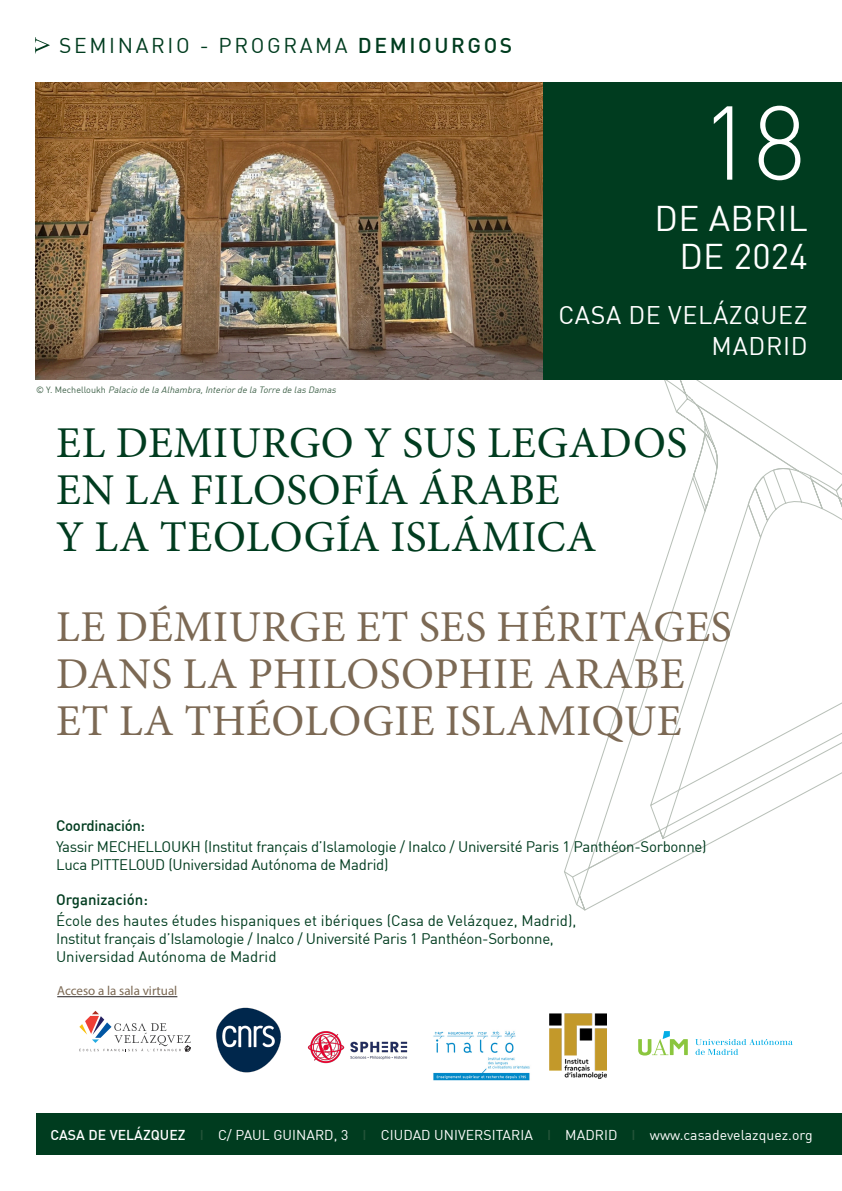
<style>
.page{position:relative;width:842px;height:1191px;background:#fff}
.page>*{position:absolute;margin:0;border:0;box-sizing:border-box;transform-origin:0 0}
.Fecha{font:300 103px "DIN";color:#fff}
.t1{font:44px/47px "Minion Pro";letter-spacing:.01em;color:#7c6954}
.t2{font:44px/47px "Minion Pro";letter-spacing:.01em;color:#003c1f}
.Fecha-2{font:35px/38px "DIN";letter-spacing:.01em;color:#fff;text-align:right}
.Fecha-3{font:25px "DIN";letter-spacing:.025em;color:#fff}
.Encabezamiento{font:21px "DIN";letter-spacing:.125em;color:#003c1f}
.t3{font:15px/18px "DIN";color:#003c1f}
.t4{font:15px/18px "DIN";letter-spacing:-.02em;color:#003c1f}
.t5{font:500 15px "DIN";letter-spacing:-.02em;color:#003c1f}
.t6{font:500 15px "DIN";color:#003c1f}
.Fecha-4{font:14px "DIN";letter-spacing:.005em;color:#fff}
.t7{font:13px "Myriad Pro";color:#7c6954}
.t8{font:italic 9px "DIN";color:#3e6148}
.s1{font-weight:500}
.s2{font-style:normal}
.s3{font-weight:500;color:#235338}
</style>
<div class="page">
<svg style="left:576px;top:702px;width:266px;height:209px"></svg>
<svg style="left:566px;top:877px;width:207px;height:28px"></svg>
<svg style="left:564px;top:568px;width:230px;height:309px"></svg>
<svg style="left:663px;top:380px;width:179px;height:202px"></svg>
<img style="left:35px;top:82px;width:509px;height:298px">
<div style="left:544px;top:82px;width:298px;height:298px;background:#003c1f"></div>
<svg style="left:35px;top:37px;width:15px;height:16px"></svg>
<div style="left:36px;top:1113px;width:806px;height:42px;background:#003c1f"></div>
<svg style="left:79px;top:1011px;width:112px;height:40px"></svg>
<svg style="left:638px;top:1031px;width:50px;height:24px"></svg>
<svg style="left:695px;top:1039px;width:98px;height:16px"></svg>
<img style="left:216px;top:1007px;width:65px;height:65px">
<img style="left:550px;top:1013px;width:56px;height:65px">
<img style="left:307px;top:1031px;width:101px;height:33px">
<img style="left:433px;top:1031px;width:97px;height:50px">
<hr style="left:57px;top:996px;width:120px;height:1px;background:#231f20">
<p class="Encabezamiento" style="left:59px;top:32px;width:454px">SEMINARIO - PROGRAMA <span class="s1">DEMIOURGOS</span></p>
<p class="Fecha" style="left:700px;top:79px;width:107px">18</p>
<p class="Fecha-2" style="left:654px;top:199px;width:155px">DE ABRIL<br>DE 2024</p>
<p class="Fecha-3" style="left:558px;top:299px;width:251px">CASA DE VELÁZQUEZ</p>
<p class="Fecha-3" style="left:712px;top:330px;width:98px">MADRID</p>
<p class="t8" style="left:36px;top:384px;width:304px"><span class="s2">© Y. M e c h e l l o u k h</span> Palacio de la Alhambra,Interiorde la Torre de las Damas</p>
<p class="t2" style="left:56px;top:420px;width:632px">EL DEMIURGO Y SUS LEGADOS<br>EN LA FILOSOFÍA ÁRABE<br>Y LA TEOLOGÍA ISLÁMICA</p>
<p class="t1" style="left:56px;top:604px;width:677px">LE DÉMIURGE ET SES HÉRITAGES<br>DANS LA PHILOSOPHIE ARABE<br>ET LA THÉOLOGIE ISLAMIQUE</p>
<p class="t5" style="left:56px;top:816px;width:91px">Coordinación:</p>
<p class="t4" style="left:56px;top:837px;width:652px">Yassir MECHELLOUKH (Institut français d’Islamologie / Inalco / Université Paris 1 Panthéon-Sorbonne)<br>Luca PITTELOUD (Universidad Autónoma de Madrid)</p>
<p class="t6" style="left:56px;top:890px;width:93px">Organización:</p>
<p class="t3" style="left:56px;top:911px;width:522px">École des hautes études hispaniques et ibériques (Casa de Velázquez, Madrid),<br>Institut français d’Islamologie / Inalco / Université Paris 1 Panthéon-Sorbonne,<br>Universidad Autónoma de Madrid</p>
<p class="t7" style="left:57px;top:983px;width:122px">Acceso a la sala virtual</p>
<p class="Fecha-4" style="left:50px;top:1126px;width:764px"><span class="s1">CASA DE VELÁZQUEZ</span> <span class="s3">I</span> C/ PAUL GUINARD, 3 <span class="s3">I</span> CIUDAD UNIVERSITARIA <span class="s3">I</span> MADRID <span class="s3">I</span> www.casadevelazquez.org</p>
</div>
